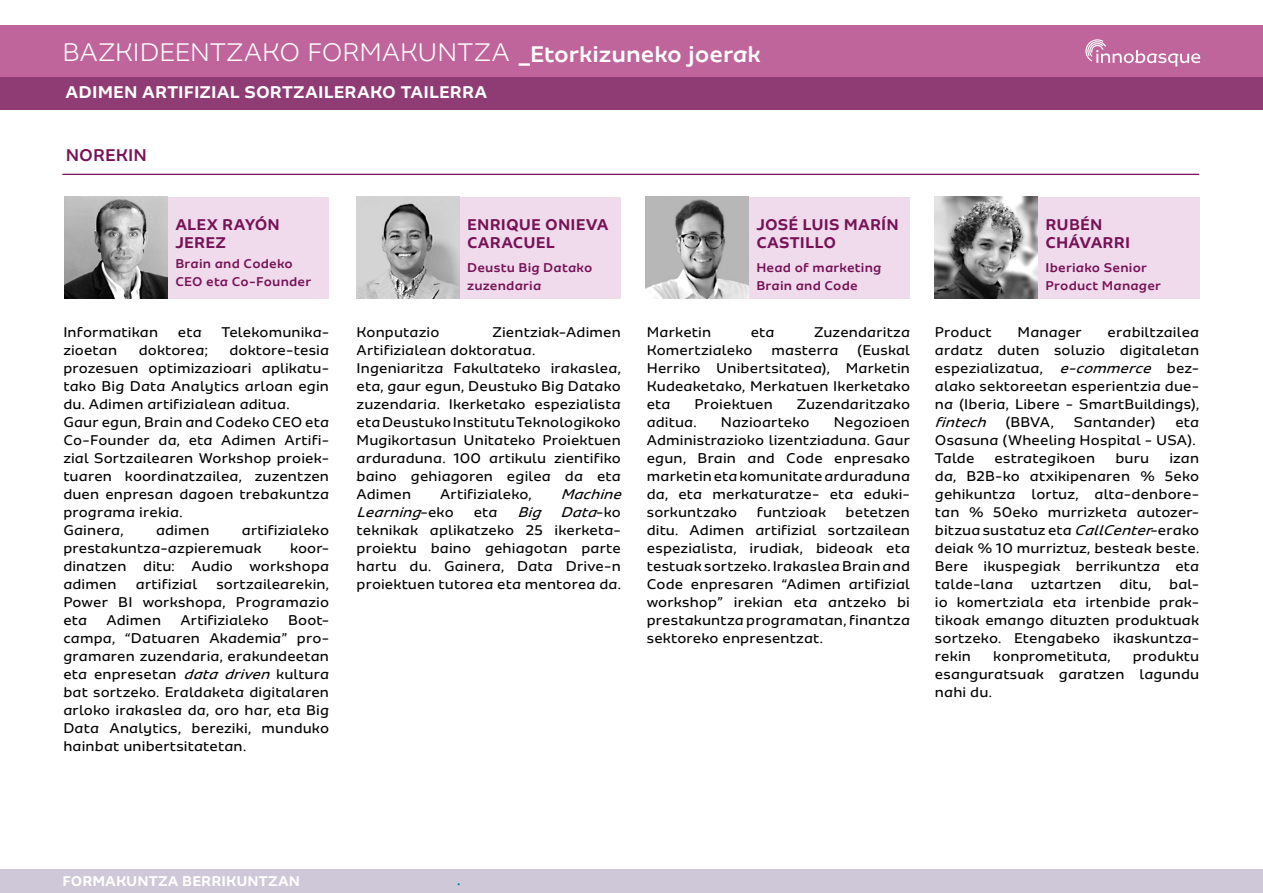
<style>
.page{position:relative;width:1263px;height:893px;background:#fff}
.page>*{position:absolute;margin:0;border:0;box-sizing:border-box;transform-origin:0 0}
.t1{font:300 27px "Sua";color:#fff}
.t2{font:500 24px "Sua";color:#fff}
.t3{font:700 18px "Sua";letter-spacing:.005em;color:#fff}
.t4{font:500 18px "Sua";letter-spacing:.005em;color:#771256}
.t5{font:700 16.5px/18px "Sua";letter-spacing:.01em;color:#771256}
.t6{font:15px/18px "Sua";letter-spacing:.01em;color:#000;text-align:justify}
.t7{font:700 15px "Sua";letter-spacing:.005em;color:#fff}
.t8{font:italic 15px "Sua";color:#000}
.t9{font:500 15px "Sua";color:#037db4}
.t10{font:500 13.5px/18px "Sua";letter-spacing:.015em;color:#771256}
.s1{font-style:italic}
.s2{font-style:normal}
</style>
<div class="page">
<div style="left:0;top:26px;width:1263px;height:52px;background:#bf659b"></div>
<svg style="left:1085px;top:39px;width:115px;height:27px"></svg>
<div style="left:0;top:870px;width:1263px;height:23px;background:#cec8d8"></div>
<div style="left:0;top:77px;width:1263px;height:32px;background:#903c74"></div>
<hr style="left:63px;top:174px;width:1136px;height:1px;background:#771256">
<div style="left:168px;top:197px;width:161px;height:102px;background:#efdbec"></div>
<div style="left:749px;top:197px;width:161px;height:102px;background:#efdbec"></div>
<div style="left:1038px;top:197px;width:161px;height:102px;background:#efdbec"></div>
<img style="left:65px;top:197px;width:103px;height:102px">
<img style="left:646px;top:197px;width:103px;height:102px">
<img style="left:935px;top:197px;width:103px;height:102px">
<div style="left:460px;top:197px;width:161px;height:102px;background:#efdbec"></div>
<img style="left:357px;top:197px;width:103px;height:102px">
<h1 class="t1" style="left:63px;top:38px;width:448px">BAZKIDEENTZAKO FORMAKUNTZA</h1>
<p class="t3" style="left:66px;top:82px;width:423px">ADIMEN ARTIFIZIAL SORTZAILERAKO TAILERRA</p>
<h2 class="t2" style="left:519px;top:40px;width:244px">_Etorkizuneko joerak</h2>
<p class="t4" style="left:66px;top:145px;width:83px">NOREKIN</p>
<p class="t5" style="left:175px;top:215px;width:106px">ALEX RAYÓN<br>JEREZ</p>
<p class="t10" style="left:175px;top:254px;width:137px">Brain and Codeko<br>CEO eta Co-Founder</p>
<p class="t6" style="left:63px;top:323px;width:96px">Informatikan</p>
<p class="t6" style="left:178px;top:323px;width:25px">eta</p>
<p class="t6" style="left:222px;top:323px;width:109px">Telekomunika-</p>
<p class="t6" style="left:63px;top:341px;width:55px">zioetan</p>
<p class="t6" style="left:139px;top:341px;width:71px">doktorea;</p>
<p class="t6" style="left:63px;top:341px;width:267px;text-align:left;text-indent:166px">doktore-tesia prozesuen optimizazioari aplikatu&shy;tako Big Data Analytics arloan egin du. Adimen artifizialean aditua.<br>Gaur egun, Brain and Codeko CEO eta<br>Co-Founder da, eta Adimen Artifi&shy;zial Sortzailearen Workshop proiek&shy;tuaren koordinatzailea, zuzentzen duen enpresan dagoen trebakuntza programa irekia.<br>Gainera,</p>
<p class="t6" style="left:63px;top:521px;width:267px;text-indent:179px">artifizialeko prestakuntza-azpieremuak</p>
<p class="t6" style="left:156px;top:521px;width:55px">adimen</p>
<p class="t6" style="left:63px;top:539px;width:267px;text-indent:227px">koor&shy;dinatzen ditu: Audio workshopa adimen</p>
<p class="t6" style="left:136px;top:575px;width:63px">artifizial</p>
<p class="t6" style="left:63px;top:575px;width:267px;text-indent:153px">sortzailearekin, Power BI workshopa, Programazio eta</p>
<p class="t6" style="left:107px;top:611px;width:56px">Adimen</p>
<p class="t6" style="left:180px;top:611px;width:90px">Artifizialeko</p>
<p class="t6" style="left:63px;top:611px;width:267px;text-indent:225px">Boot&shy;campa, “Datuaren Akademia” pro&shy;gramaren zuzendaria, erakundeetan eta enpresetan <span class="s1">data driven</span> kultura bat sortzeko. Eraldaketa digitalaren arloko irakaslea da, oro har, eta Big Data Analytics, bereziki, munduko hainbat unibertsitatetan.</p>
<p class="t5" style="left:467px;top:215px;width:143px">ENRIQUE ONIEVA<br>CARACUEL</p>
<p class="t10" style="left:467px;top:259px;width:127px">Deustu Big Datako zuzendaria</p>
<p class="t6" style="left:357px;top:323px;width:266px;text-align:left;text-indent:136px">Zientziak-Adimen<br>Artifizialean doktoratua.<br>Ingeniaritza Fakultateko irakaslea, eta, gaur egun, Deustuko Big Datako zuzendaria. Ikerketako espezialista eta Deustuko Institutu Teknologikoko<br>Mugikortasun Unitateko Proiektuen arduraduna. 100 artikulu zientifiko baino gehiagoren egilea da eta<br>Adimen</p>
<p class="t6" style="left:357px;top:323px;width:84px">Konputazio</p>
<p class="t6" style="left:440px;top:485px;width:93px">Artifizialeko,</p>
<p class="t8" style="left:561px;top:486px;width:67px">Machine</p>
<p class="t8" style="left:357px;top:504px;width:99px">Learning<span class="s2">- e k o</span></p>
<p class="t6" style="left:474px;top:503px;width:25px">eta</p>
<p class="t6" style="left:357px;top:503px;width:266px;text-indent:161px"><span class="s1">Big Data</span>- k o teknikak aplikatzeko 25 ikerketa&shy;proiektu baino gehiagotan parte hartu du. Gainera, Data Drive-n proiektuen tutorea eta mentorea da.</p>
<p class="t5" style="left:756px;top:215px;width:144px">JOSÉ LUIS MARÍN<br>CASTILLO</p>
<p class="t10" style="left:756px;top:259px;width:127px">Head of marketing<br>Brain and Code</p>
<p class="t6" style="left:647px;top:323px;width:66px">Marketin</p>
<p class="t6" style="left:751px;top:323px;width:25px">eta</p>
<p class="t6" style="left:814px;top:323px;width:97px">Zuzendaritza</p>
<p class="t6" style="left:647px;top:341px;width:107px">Komertzialeko</p>
<p class="t6" style="left:771px;top:341px;width:69px">masterra</p>
<p class="t6" style="left:647px;top:341px;width:265px;text-indent:210px">(Euskal Herriko Unibertsitatea), Marketin Kudeaketako, Merkatuen Ikerketako eta</p>
<p class="t6" style="left:694px;top:395px;width:80px">Proiektuen</p>
<p class="t6" style="left:797px;top:395px;width:115px">Zuzendaritzako</p>
<p class="t6" style="left:647px;top:413px;width:51px">aditua.</p>
<p class="t6" style="left:721px;top:413px;width:90px">Nazioarteko</p>
<p class="t6" style="left:647px;top:413px;width:265px;text-indent:187px">Negozioen Administrazioko lizentziaduna. Gaur egun, Brain and Code enpresako marketin eta komunitate arduraduna da, eta merkaturatze- eta eduki&shy;sorkuntzako</p>
<p class="t6" style="left:757px;top:503px;width:71px">funtzioak</p>
<p class="t6" style="left:647px;top:503px;width:265px;text-indent:199px">betetzen ditu. Adimen artifizial sortzailean espezialista, irudiak, bideoak eta testuak sortzeko. Irakaslea Brain and Code enpresaren “Adimen artifizial workshop” irekian eta antzeko bi prestakuntza programatan, finantza sektoreko enpresentzat.</p>
<p class="t5" style="left:1045px;top:215px;width:86px">RUBÉN<br>CHÁVARRI</p>
<p class="t10" style="left:1045px;top:259px;width:117px">Iberiako Senior<br>Product Manager</p>
<p class="t6" style="left:935px;top:323px;width:58px">Product</p>
<p class="t6" style="left:1017px;top:323px;width:66px">Manager</p>
<p class="t6" style="left:935px;top:323px;width:266px;text-indent:173px">erabiltzailea ardatz duten soluzio digitaletan espezializatua, <span class="s1">e-commerce</span> bez&shy;alako sektoreetan esperientzia due&shy;na (Iberia, Libere - SmartBuildings), <span class="s1">fintech</span> ( B B VA ,</p>
<p class="t6" style="left:1074px;top:413px;width:83px">Santander)</p>
<p class="t6" style="left:935px;top:413px;width:266px;text-align:left;text-indent:240px">eta<br>Osasuna (Wheeling Hospital - USA).<br>Talde</p>
<p class="t6" style="left:994px;top:449px;width:102px">estrategikoen</p>
<p class="t6" style="left:1115px;top:449px;width:35px">buru</p>
<p class="t6" style="left:935px;top:449px;width:266px;text-indent:234px">izan da, B2B-ko atxikipenaren % 5eko gehikuntza lortuz, alta-denbore&shy;tan % 50eko murrizketa autozer&shy;bitzua sustatuz eta <span class="s1">CallCenter</span>-erako deiak % 10 murriztuz, besteak beste.<br>Bere ikuspegiak berrikuntza eta talde-lana uztartzen ditu, bal&shy;io komertziala eta irtenbide prak&shy;tikoak emango dituzten produktuak sortzeko. Etengabeko ikaskuntza&shy;rekin</p>
<p class="t6" style="left:935px;top:647px;width:266px;text-indent:198px">produktu esanguratsuak garatzen lagundu nahi du.</p>
<p class="t6" style="left:993px;top:647px;width:119px">konprometituta,</p>
<p class="t7" style="left:63px;top:872px;width:239px">FORMAKUNTZA BERRIKUNTZAN</p>
<p class="t9" style="left:457px;top:871px;width:5px">.</p>
</div>
